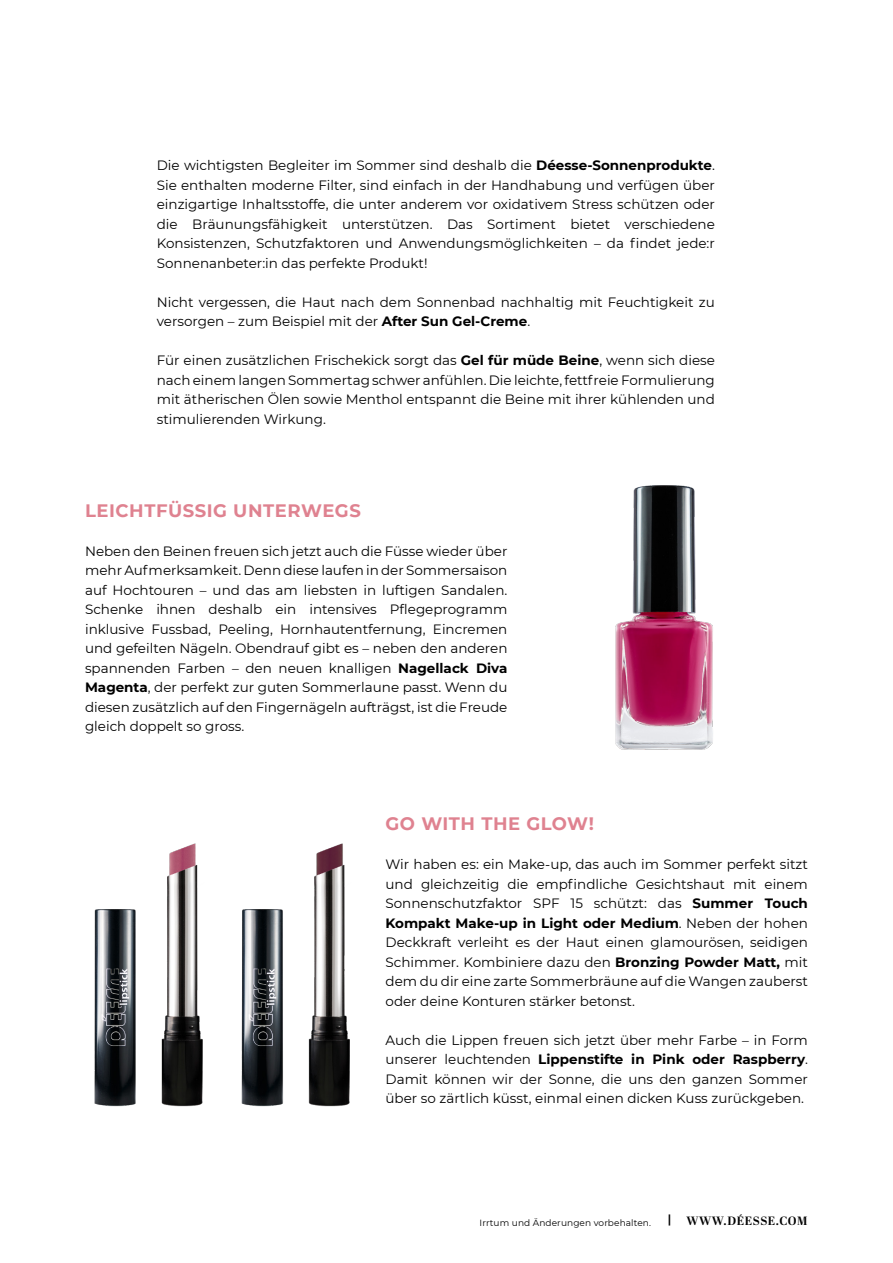
<style>
.page{position:relative;width:893px;height:1263px;background:#fff}
.page>*{position:absolute;margin:0;border:0;box-sizing:border-box;transform-origin:0 0}
.t1{font:700 18px "Montserrat";letter-spacing:.03em;color:#df8290}
.t2{font:13.5px/19.5px "Montserrat";color:#000;text-align:justify}
.t3{font:9px "Montserrat";letter-spacing:.01em;color:#000}
.s1{font-weight:700}
.s2{font-family:"Abril Display";font-weight:700;font-size:12px}
</style>
<div class="page">
<img style="left:615px;top:485px;width:98px;height:265px">
<img style="left:94px;top:909px;width:42px;height:198px">
<img style="left:161px;top:843px;width:189px;height:264px">
<p class="t2" style="left:157px;top:155px;width:560px">Die wichtigsten Begleiter im Sommer sind deshalb die <span class="s1">Déesse-Sonnenprodukte</span>.<br>Sie enthalten moderne Filter, sind einfach in der Handhabung und verfügen über einzigartige Inhaltsstoffe, die unter anderem vor oxidativem Stress schützen oder die Bräunungsfähigkeit unterstützen. Das Sortiment bietet verschiedene Konsistenzen, Schutzfaktoren und Anwendungsmöglichkeiten – da findet jede:r Sonnenanbeter:in das perfekte Produkt!</p>
<p class="t2" style="left:157px;top:292px;width:560px">Nicht vergessen, die Haut nach dem Sonnenbad nachhaltig mit Feuchtigkeit zu versorgen – zum Beispiel mit der <span class="s1">After Sun Gel-Creme</span>.</p>
<p class="t2" style="left:157px;top:350px;width:560px">Für einen zusätzlichen Frischekick sorgt das <span class="s1">Gel für müde Beine</span>, wenn sich diese nach einem langen Sommertag schwer anfühlen. Die leichte, fettfreie Formulierung mit ätherischen Ölen sowie Menthol entspannt die Beine mit ihrer kühlenden und stimulierenden Wirkung.</p>
<h1 class="t1" style="left:85px;top:497px;width:277px">LEICHTFÜSSIG UNTERWEGS</h1>
<p class="t2" style="left:85px;top:540px;width:424px">Neben den Beinen freuen sich jetzt auch die Füsse wieder über mehr Aufmerksamkeit. Denn diese laufen in der Sommersaison auf Hochtouren – und das am liebsten in luftigen Sandalen.<br>Schenke ihnen deshalb ein intensives Pflegeprogramm inklusive Fussbad, Peeling, Hornhautentfernung, Eincremen und gefeilten Nägeln. Obendrauf gibt es – neben den anderen spannenden Farben – den neuen knalligen <span class="s1">Nagellack Diva Magenta</span>, der perfekt zur guten Sommerlaune passt. Wenn du diesen zusätzlich auf den Fingernägeln aufträgst, ist die Freude gleich doppelt so gross.</p>
<h1 class="t1" style="left:386px;top:811px;width:210px">GO WITH THE GLOW!</h1>
<p class="t2" style="left:386px;top:854px;width:424px">Wir haben es: ein Make-up, das auch im Sommer perfekt sitzt und gleichzeitig die empfindliche Gesichtshaut mit einem Sonnenschutzfaktor SPF 15 schützt: das <span class="s1">Summer Touch Kompakt Make-up in Light oder Medium</span>. Neben der hohen Deckkraft verleiht es der Haut einen glamourösen, seidigen Schimmer. Kombiniere dazu den <span class="s1">Bronzing Powder Matt,</span> mit dem du dir eine zarte Sommerbräune auf die Wangen zauberst oder deine Konturen stärker betonst.</p>
<p class="t2" style="left:386px;top:1030px;width:424px">Auch die Lippen freuen sich jetzt über mehr Farbe – in Form unserer leuchtenden <span class="s1">Lippenstifte in Pink oder Raspberry</span>.<br>Damit können wir der Sonne, die uns den ganzen Sommer über so zärtlich küsst, einmal einen dicken Kuss zurückgeben.</p>
<p class="t3" style="left:480px;top:1216px;width:329px">Irrtum und Änderungen vorbehalten. <sup>|</sup> <span class="s2">WWW.DÉESSE.COM</span></p>
</div>
